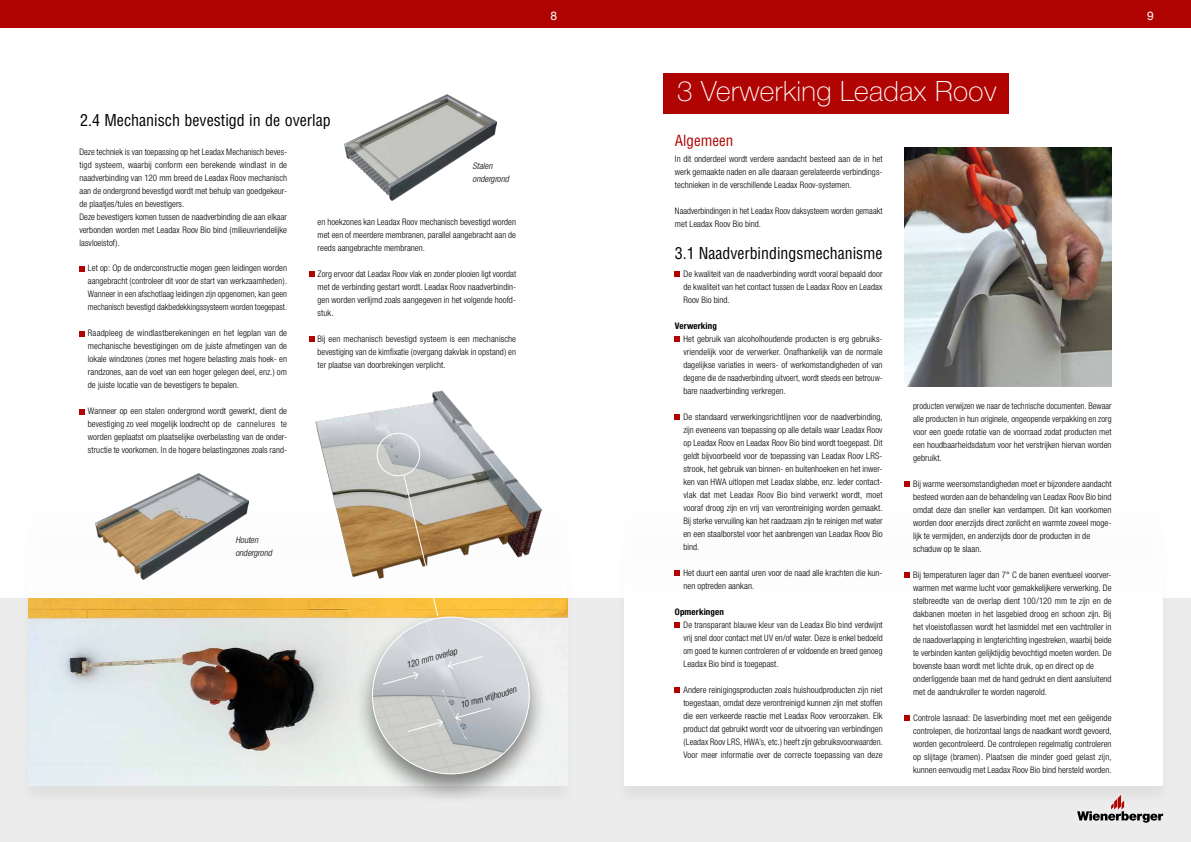
<style>
.page{position:relative;width:1191px;height:842px;background:#fff}
.page>*{position:absolute;margin:0;border:0;box-sizing:border-box;transform-origin:0 0}
.t1{font:100 28px "Helvetica Neue LTW1 G";letter-spacing:.015em;color:#fff}
.t2{font:condensed 16px "Helvetica";color:#000}
.t3{font:condensed 15px "Helvetica";color:#b00402}
.t4{font:12px "Helvetica Neue";color:#fff}
.t5{font:300 condensed 9px/13px "Helvetica Neue";letter-spacing:.005em;color:#000;text-align:justify}
.t6{font:300 condensed 9px/13px "Helvetica Neue";letter-spacing:.005em;color:#000;scale:.96 1}
.t7{font:italic 300 condensed 9px/13px "Helvetica Neue";letter-spacing:.005em;color:#000}
.t8{font:700 condensed 9px "Helvetica Neue";letter-spacing:.015em;color:#000}
</style>
<div class="page">
<div style="left:0;top:0;width:1191px;height:28px;background:#b00402"></div>
<div style="left:0;top:598px;width:1191px;height:244px;background:#ececec"></div>
<div style="left:614px;top:495px;width:558px;height:311px;background:#000;opacity:.05"></div>
<div style="left:624px;top:489px;width:538px;height:296px;background:#fff"></div>
<div style="left:19px;top:495px;width:557px;height:311px;background:#000;opacity:.05"></div>
<div style="left:28px;top:489px;width:539px;height:296px;background:#fff"></div>
<img style="left:28px;top:598px;width:539px;height:187px">
<img style="left:904px;top:147px;width:207px;height:239px">
<div style="left:663px;top:73px;width:345px;height:40px;background:#b00402"></div>
<svg style="left:675px;top:272px;width:5px;height:5px"></svg>
<svg style="left:675px;top:337px;width:5px;height:5px"></svg>
<svg style="left:675px;top:415px;width:5px;height:5px"></svg>
<svg style="left:675px;top:571px;width:5px;height:5px"></svg>
<svg style="left:675px;top:623px;width:5px;height:5px"></svg>
<svg style="left:675px;top:688px;width:5px;height:5px"></svg>
<svg style="left:904px;top:482px;width:5px;height:5px"></svg>
<svg style="left:904px;top:573px;width:5px;height:5px"></svg>
<svg style="left:904px;top:716px;width:5px;height:5px"></svg>
<img style="left:315px;top:391px;width:226px;height:186px">
<svg style="left:79px;top:266px;width:6px;height:5px"></svg>
<svg style="left:79px;top:331px;width:6px;height:5px"></svg>
<svg style="left:79px;top:409px;width:6px;height:5px"></svg>
<div style="left:353px;top:609px;width:195px;height:195px;background:#000;opacity:.5"></div>
<img style="left:372px;top:617px;width:157px;height:157px;border-radius:78px">
<svg style="left:309px;top:272px;width:5px;height:5px"></svg>
<svg style="left:309px;top:337px;width:5px;height:5px"></svg>
<img style="left:95px;top:474px;width:153px;height:106px">
<img style="left:344px;top:94px;width:153px;height:106px">
<svg style="left:376px;top:432px;width:63px;height:185px"></svg>
<svg style="left:382px;top:655px;width:110px;height:84px;background:#c5c8ca"></svg>
<svg style="left:1077px;top:795px;width:86px;height:28px"></svg>
<h2 class="t2" style="left:80px;top:110px;width:252px">2.4 Mechanisch bevestigd in de overlap</h2>
<p class="t5" style="left:79px;top:145px;width:209px;text-align:left">Deze techniek is van toepassing op het Leadax Mechanisch beves&shy;tigd systeem, waarbij conform een berekende windlast in de naadverbinding van 120 mm breed de Leadax Roov mechanisch aan de ondergrond bevestigd wordt met behulp van goedgekeur&shy;de plaatjes/tules en bevestigers.<br>Deze bevestigers komen tussen de naadverbinding die aan elkaar verbonden worden met Leadax Roov Bio bind (milieuvriendelijke lasvloeistof).</p>
<p class="t5" style="left:88px;top:261px;width:201px">Let op: Op de onderconstructie mogen geen leidingen worden aangebracht (controleer dit voor de start van werkzaamheden).<br>Wanneer in een afschotlaag leidingen zijn opgenomen, kan geen mechanisch bevestigd dakbedekkingssysteem worden toegepast.</p>
<p class="t5" style="left:88px;top:326px;width:201px">Raadpleeg de windlastberekeningen en het legplan van de mechanische bevestigingen om de juiste afmetingen van de lokale windzones (zones met hogere belasting zoals hoek- en randzones, aan de voet van een hoger gelegen deel, enz.) om de juiste locatie van de bevestigers te bepalen.</p>
<p class="t5" style="left:88px;top:404px;width:201px">Wanneer op een stalen ondergrond wordt gewerkt, dient de bevestiging zo veel mogelijk loodrecht op de cannelures te worden geplaatst om plaatselijke overbelasting van de onder&shy;structie te voorkomen. In de hogere belastingzones zoals rand-</p>
<p class="t7" style="left:472px;top:159px;width:38px">Stalen ondergrond</p>
<p class="t5" style="left:317px;top:215px;width:200px">en hoekzones kan Leadax Roov mechanisch bevestigd worden met een of meerdere membranen, parallel aangebracht aan de reeds aangebrachte membranen.</p>
<p class="t5" style="left:317px;top:267px;width:200px">Zorg ervoor dat Leadax Roov vlak en zonder plooien ligt voordat met de verbinding gestart wordt. Leadax Roov naadverbindin&shy;gen worden verlijmd zoals aangegeven in het volgende hoofd&shy;stuk.</p>
<p class="t5" style="left:317px;top:332px;width:200px">Bij een mechanisch bevestigd systeem is een mechanische bevestiging van de kimfixatie (overgang dakvlak in opstand) en ter plaatse van doorbrekingen verplicht.</p>
<p class="t7" style="left:235px;top:533px;width:38px">Houten ondergrond</p>
<p class="t7" style="left:405px;top:658px;width:54px;rotate:-16deg">120 mm overlap</p>
<p class="t7" style="left:458px;top:699px;width:59px;rotate:-16deg">10 mm vrijhouden</p>
<h3 class="t4" style="left:550px;top:7px;width:8px">8</h3>
<h3 class="t4" style="left:1147px;top:7px;width:8px">9</h3>
<h1 class="t1" style="left:677px;top:74px;width:321px">3 Verwerking Leadax Roov</h1>
<h3 class="t3" style="left:675px;top:131px;width:60px">Algemeen</h3>
<p class="t5" style="left:675px;top:152px;width:209px">In dit onderdeel wordt verdere aandacht besteed aan de in het werk gemaakte naden en alle daaraan gerelateerde verbindings&shy;technieken in de verschillende Leadax Roov-systemen.</p>
<p class="t6" style="left:675px;top:204px;width:218px">Naadverbindingen in het Leadax Roov daksysteem worden gemaakt met Leadax Roov Bio bind.</p>
<h2 class="t2" style="left:675px;top:243px;width:209px">3.1 Naadverbindingsmechanisme</h2>
<p class="t5" style="left:683px;top:267px;width:201px">De kwaliteit van de naadverbinding wordt vooral bepaald door de kwaliteit van het contact tussen de Leadax Roov en Leadax Roov Bio bind.</p>
<p class="t8" style="left:675px;top:321px;width:44px">Verwerking</p>
<p class="t5" style="left:683px;top:332px;width:201px">Het gebruik van alcoholhoudende producten is erg gebruiks&shy;vriendelijk voor de verwerker. Onafhankelijk van de normale dagelijkse variaties in weers- of werkomstandigheden of van degene die de naadverbinding uitvoert, wordt steeds een betrouw&shy;bare naadverbinding verkregen.</p>
<p class="t5" style="left:683px;top:410px;width:201px">De standaard verwerkingsrichtlijnen voor de naadverbinding, zijn eveneens van toepassing op alle details waar Leadax Roov op Leadax Roov en Leadax Roov Bio bind wordt toegepast. Dit geldt bijvoorbeeld voor de toepassing van Leadax Roov LRS&shy;strook, het gebruik van binnen- en buitenhoeken en het inwer&shy;ken van HWA uitlopen met Leadax slabbe, enz. Ieder contact&shy;vlak dat met Leadax Roov Bio bind verwerkt wordt, moet vooraf droog zijn en vrij van verontreiniging worden gemaakt.<br>Bij sterke vervuiling kan het raadzaam zijn te reinigen met water en een staalborstel voor het aanbrengen van Leadax Roov Bio bind.</p>
<p class="t5" style="left:683px;top:566px;width:201px">Het duurt een aantal uren voor de naad alle krachten die kun&shy;nen optreden aankan.</p>
<p class="t8" style="left:675px;top:607px;width:51px">Opmerkingen</p>
<p class="t5" style="left:683px;top:618px;width:201px">De transparant blauwe kleur van de Leadax Bio bind verdwijnt vrij snel door contact met UV en/of water. Deze is enkel bedoeld om goed te kunnen controleren of er voldoende en breed genoeg Leadax Bio bind is toegepast.</p>
<p class="t5" style="left:683px;top:683px;width:201px">Andere reinigingsproducten zoals huishoudproducten zijn niet toegestaan, omdat deze verontreinigd kunnen zijn met stoffen die een verkeerde reactie met Leadax Roov veroorzaken. Elk product dat gebruikt wordt voor de uitvoering van verbindingen (Leadax Roov LRS, HWA’s, etc.) heeft zijn gebruiksvoorwaarden.<br>Voor meer informatie over de correcte toepassing van deze</p>
<p class="t6" style="left:913px;top:399px;width:208px;text-align:justify">producten verwijzen we naar de technische documenten. Bewaar alle producten in hun originele, ongeopende verpakking en zorg voor een goede rotatie van de voorraad zodat producten met een houdbaarheidsdatum voor het verstrijken hiervan worden gebruikt.</p>
<p class="t5" style="left:913px;top:477px;width:200px;text-align:left">Bij warme weersomstandigheden moet er bijzondere aandacht besteed worden aan de behandeling van Leadax Roov Bio bind omdat deze dan sneller kan verdampen. Dit kan voorkomen worden door enerzijds direct zonlicht en warmte zoveel moge&shy;lijk te vermijden, en anderzijds door de producten in de schaduw op te slaan.</p>
<p class="t5" style="left:913px;top:568px;width:200px;text-align:left">Bij temperaturen lager dan 7° C de banen eventueel voorver&shy;warmen met warme lucht voor gemakkelijkere verwerking. De stelbreedte van de overlap dient 100/120 mm te zijn en de dakbanen moeten in het lasgebied droog en schoon zijn. Bij het vloeistoflassen wordt het lasmiddel met een vachtroller in de naadoverlapping in lengterichting ingestreken, waarbij beide te verbinden kanten gelijktijdig bevochtigd moeten worden. De bovenste baan wordt met lichte druk, op en direct op de onderliggende baan met de hand gedrukt en dient aansluitend met de aandrukroller te worden nagerold.</p>
<p class="t5" style="left:913px;top:711px;width:200px">Controle lasnaad: De lasverbinding moet met een geëigende controlepen, die horizontaal langs de naadkant wordt gevoerd, worden gecontroleerd. De controlepen regelmatig controleren op slijtage (bramen). Plaatsen die minder goed gelast zijn, kunnen eenvoudig met Leadax Roov Bio bind hersteld worden.</p>
</div>
